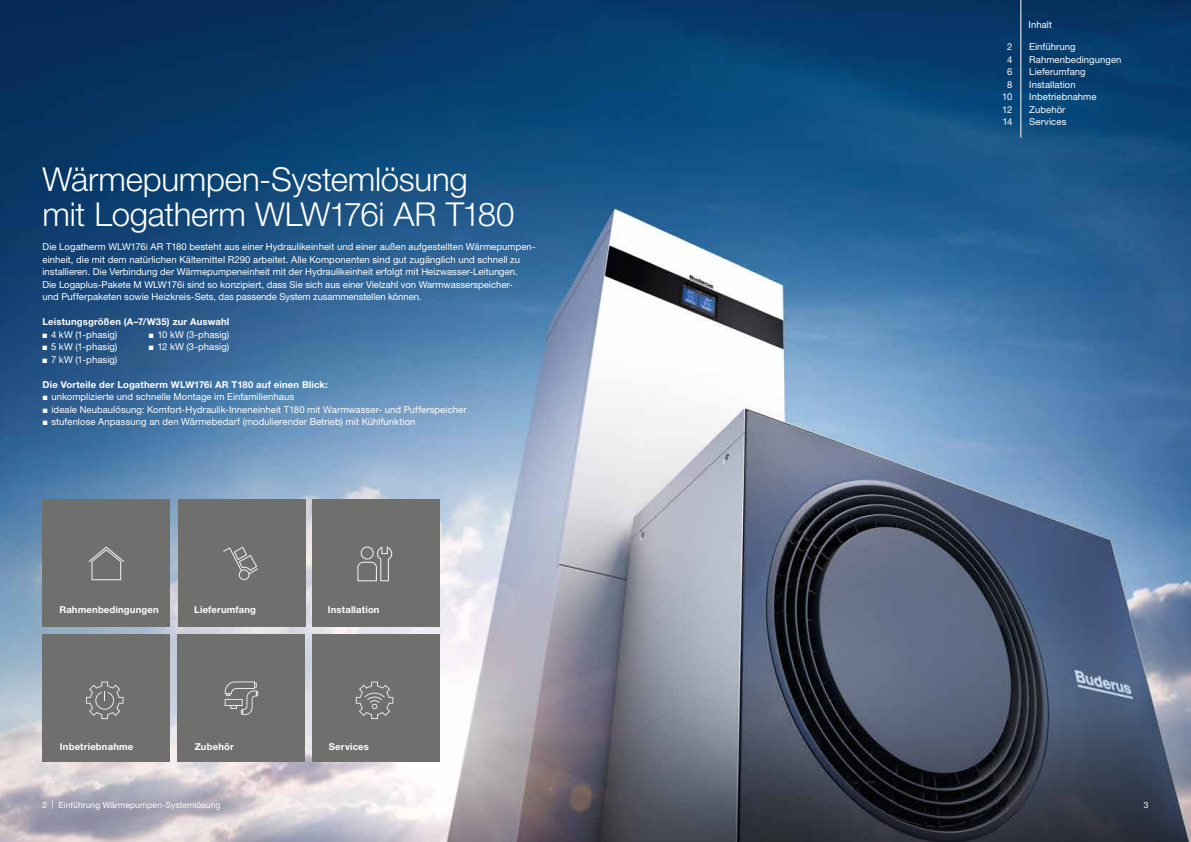
<style>
.page{position:relative;width:1191px;height:842px;background:#fff}
.page>*{position:absolute;margin:0;border:0;box-sizing:border-box;transform-origin:0 0}
.t1{font:300 33px/35px "Helvetica Neue LT Pro";letter-spacing:-.01em;color:#fff}
.t2{font:9.5px/12.5px "Helvetica Neue LT Pro";letter-spacing:.005em;color:#fff}
.t3{font:700 9.5px "Helvetica Neue LT Pro";letter-spacing:.015em;color:#fff}
.t4{font:8.5px "Helvetica Neue LT Pro";letter-spacing:.01em;color:#fff}
</style>
<div class="page">
<img style="left:0;top:0;width:1191px;height:842px">
<div style="left:43px;top:499px;width:127px;height:128px;background:#6f6f6e"></div>
<div style="left:312px;top:499px;width:128px;height:128px;background:#6f6f6e"></div>
<div style="left:178px;top:499px;width:128px;height:128px;background:#6f6f6e"></div>
<div style="left:178px;top:634px;width:127px;height:128px;background:#6f6f6e"></div>
<div style="left:43px;top:634px;width:127px;height:128px;background:#6f6f6e"></div>
<div style="left:312px;top:634px;width:128px;height:128px;background:#6f6f6e"></div>
<svg style="left:357px;top:546px;width:35px;height:35px"></svg>
<svg style="left:223px;top:546px;width:35px;height:34px"></svg>
<svg style="left:88px;top:546px;width:36px;height:34px"></svg>
<svg style="left:225px;top:681px;width:33px;height:34px"></svg>
<svg style="left:86px;top:681px;width:37px;height:38px"></svg>
<svg style="left:356px;top:681px;width:37px;height:38px"></svg>
<hr style="left:1020px;top:0;width:1px;height:138px;background:#fff">
<h1 class="t1" style="left:43px;top:161px;width:473px">Wärmepumpen-Systemlösung mit Logatherm WLW176i AR T180</h1>
<p class="t2" style="left:43px;top:240px;width:494px">Die Logatherm WLW176i AR T180 besteht aus einer Hydraulikeinheit und einer außen aufgestellten Wärmepumpen&shy;einheit, die mit dem natürlichen Kältemittel R290 arbeitet. Alle Komponenten sind gut zugänglich und schnell zu installieren. Die Verbindung der Wärmepumpeneinheit mit der Hydraulikeinheit erfolgt mit Heizwasser-Leitungen.<br>Die Logaplus-Pakete M WLW176i sind so konzipiert, dass Sie sich aus einer Vielzahl von Warmwasserspeicher-<br>und Pufferpaketen sowie Heizkreis-Sets, das passende System zusammenstellen können.</p>
<p class="t3" style="left:43px;top:316px;width:188px">Leistungsgrößen (A–7/W35) zur Auswahl</p>
<p class="t2" style="left:43px;top:328px;width:76px">■ 4 kW (1-phasig)</p>
<p class="t2" style="left:43px;top:340px;width:76px">■ 5 kW (1-phasig)</p>
<p class="t2" style="left:43px;top:353px;width:76px">■ 7 kW (1-phasig)</p>
<p class="t2" style="left:149px;top:328px;width:82px">■ 10 kW (3-phasig)</p>
<p class="t2" style="left:149px;top:340px;width:82px">■ 12 kW (3-phasig)</p>
<p class="t3" style="left:43px;top:378px;width:287px">Die Vorteile der Logatherm WLW176i AR T180 auf einen Blick:</p>
<p class="t2" style="left:43px;top:390px;width:253px">■ unkomplizierte und schnelle Montage im Einfamilienhaus</p>
<p class="t2" style="left:43px;top:403px;width:425px">■ ideale Neubaulösung: Komfort-Hydraulik-Inneneinheit T180 mit Warmwasser- und Pufferspeicher</p>
<p class="t2" style="left:43px;top:415px;width:374px">■ stufenlose Anpassung an den Wärmebedarf (modulierender Betrieb) mit Kühlfunktion</p>
<p class="t3" style="left:59px;top:603px;width:101px">Rahmenbedingungen</p>
<p class="t3" style="left:194px;top:603px;width:63px">Lieferumfang</p>
<p class="t3" style="left:328px;top:603px;width:53px">Installation</p>
<p class="t3" style="left:60px;top:741px;width:75px">Inbetriebnahme</p>
<p class="t3" style="left:195px;top:741px;width:41px">Zubehör</p>
<p class="t3" style="left:329px;top:741px;width:42px">Services</p>
<p class="t2" style="left:1002px;top:40px;width:12px;text-align:center">2<br>4<br>6<br>8<br>10<br>12<br>14</p>
<p class="t2" style="left:1028px;top:18px;width:25px">Inhalt</p>
<p class="t2" style="left:1029px;top:40px;width:94px">Einführung<br>Rahmenbedingungen<br>Lieferumfang<br>Installation<br>Inbetriebnahme<br>Zubehör<br>Services</p>
<p class="t4" style="left:43px;top:800px;width:179px">2 | Einführung Wärmepumpen-Systemlösung</p>
<p class="t4" style="left:1143px;top:800px;width:6px">3</p>
</div>
